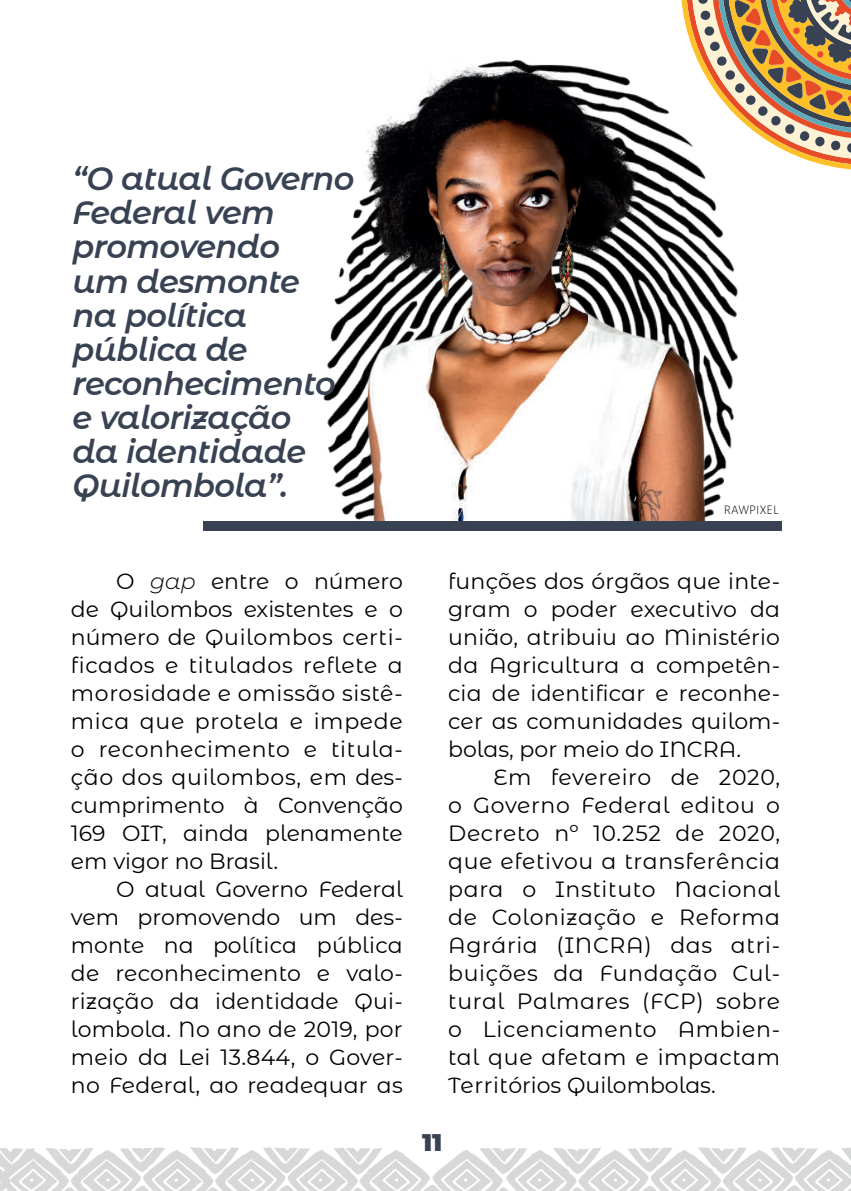
<style>
.page{position:relative;width:851px;height:1191px;background:#fff}
.page>*{position:absolute;margin:0;border:0;box-sizing:border-box;transform-origin:0 0}
.t1{font:italic 600 32px/34px "Montserrat Alternates";letter-spacing:-.02em;color:#384252}
.t2{font:900 24px "Montserrat Alternates";color:#384252}
.t3{font:22px/28px "Montserrat Alternates";color:#000001;text-align:justify}
.t4{font:300 12px "Segoe UI";letter-spacing:.035em;color:#000}
.s1{font-weight:300;font-style:italic}
</style>
<div class="page">
<svg style="left:0;top:1147px;width:850px;height:44px"></svg>
<svg style="left:681px;top:0;width:169px;height:170px;background:#b9956d"></svg>
<img style="left:323px;top:40px;width:435px;height:480px">
<img style="left:361px;top:24px;width:354px;height:497px">
<div style="left:203px;top:521px;width:578px;height:10px;background:#384252"></div>
<h1 class="t1" style="left:73px;top:161px;width:283px">“O atual Governo<br>Federal vem promovendo<br>um desmonte<br>na política pública de reconhecimento e valorização<br>da identidade<br>Quilombola”.</h1>
<p class="t4" style="left:724px;top:498px;width:56px">RAWPIXEL</p>
<p class="t3" style="left:71px;top:566px;width:333px;text-indent:45px">O <span class="s1">gap</span> entre o número de Quilombos existentes e o número de Quilombos certi&shy;ficados e titulados reflete a morosidade e omissão sistê&shy;mica que protela e impede o reconhecimento e titula&shy;ção dos quilombos, em des&shy;cumprimento à Convenção 169 OIT, ainda plenamente em vigor no Brasil.</p>
<p class="t3" style="left:71px;top:874px;width:333px;text-indent:45px">O atual Governo Federal vem promovendo um des&shy;monte na política pública de reconhecimento e valo&shy;rização da identidade Qui&shy;lombola. No ano de 2019, por meio da Lei 13.844, o Gover&shy;no Federal, ao readequar as</p>
<p class="t3" style="left:448px;top:566px;width:333px">funções dos órgãos que inte&shy;gram o poder executivo da união, atribuiu ao Ministério da Agricultura a competên&shy;cia de identificar e reconhe&shy;cer as comunidades quilom&shy;bolas, por meio do INCRA.</p>
<p class="t3" style="left:448px;top:762px;width:333px;text-indent:45px">Em fevereiro de 2020, o Governo Federal editou o Decreto nº 10.252 de 2020, que efetivou a transferência para o Instituto Nacional de Colonização e Reforma Agrária (INCRA) das atri&shy;buições da Fundação Cul&shy;tural Palmares (FCP) sobre o Licenciamento Ambien&shy;tal que afetam e impactam Territórios Quilombolas.</p>
<p class="t2" style="left:422px;top:1124px;width:22px">11</p>
</div>
